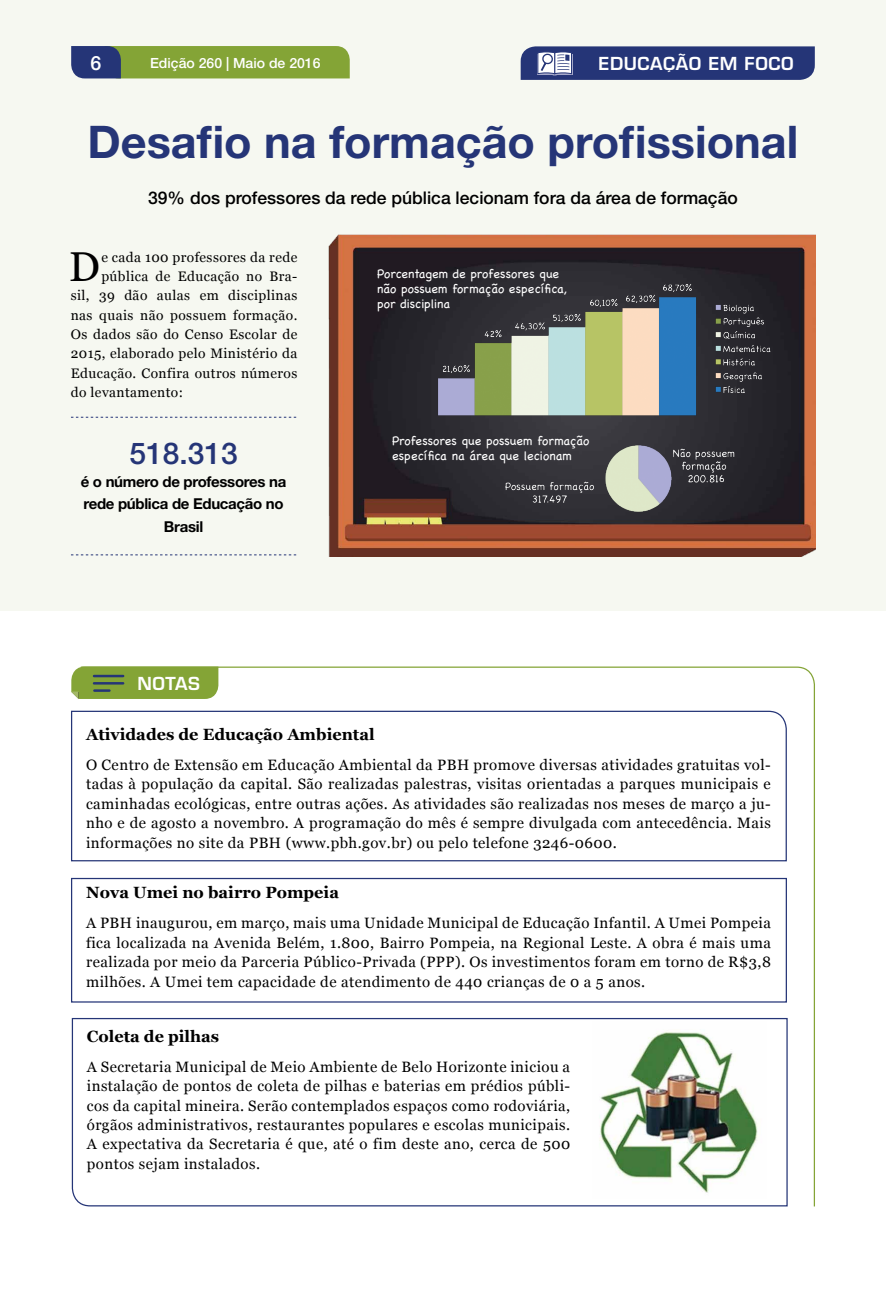
<style>
.page{position:relative;width:886px;height:1294px;background:#fff}
.page>*{position:absolute;margin:0;border:0;box-sizing:border-box;transform-origin:0 0}
.t1{font:700 45px "Helvetica Neue LT Std";color:#253577}
.t2{font:41.75px "Georgia";color:#000}
.t3{font:500 30px "Helvetica Neue LT Std";color:#253577}
.t4{font:500 19.62px "Helvetica Neue LT Std";color:#fff}
.t5{font:500 17.5px "Helvetica Neue LT Std";color:#000}
.t6{font:600 17.5px "Eurostile LT Std";letter-spacing:.03em;color:#fff}
.t7{font:700 16.25px "Georgia";color:#000}
.t8{font:15px/19.4px "Georgia";letter-spacing:.03em;color:#000;text-align:justify}
.t9{font:700 15px/22.5px "Helvetica Neue LT Std";letter-spacing:-.02em;color:#000;text-align:center}
.t10{font:500 14px "Helvetica Neue LT Std";color:#fff}
.t11{font:13.75px "Georgia";letter-spacing:.03em;color:#000}
.t12{font:12.5px/15px "Chalkboard";color:#fff}
</style>
<div class="page">
<div style="left:0;top:0;width:886px;height:610px;background:#f6f8f1"></div>
<svg style="left:71px;top:46px;width:279px;height:32px;background:#759243"></svg>
<svg style="left:79px;top:666px;width:736px;height:541px"></svg>
<svg style="left:71px;top:710px;width:716px;height:152px"></svg>
<svg style="left:71px;top:666px;width:147px;height:33px;background:#84a23f"></svg>
<svg style="left:71px;top:1017px;width:717px;height:189px"></svg>
<svg style="left:521px;top:46px;width:294px;height:34px;background:#354481"></svg>
<img style="left:328px;top:234px;width:487px;height:322px">
<img style="left:433px;top:279px;width:343px;height:140px">
<img style="left:503px;top:443px;width:234px;height:72px">
<svg style="left:71px;top:417px;width:225px;height:1px"></svg>
<svg style="left:71px;top:554px;width:225px;height:1px"></svg>
<img style="left:593px;top:1021px;width:174px;height:177px">
<h3 class="t4" style="left:90px;top:52px;width:12px">6</h3>
<p class="t10" style="left:150px;top:55px;width:172px">Edição 260 | Maio de 2016</p>
<p class="t6" style="left:599px;top:53px;width:196px">EDUCAÇÃO EM FOCO</p>
<h1 class="t1" style="left:88px;top:114px;width:712px">Desafio na formação profissional</h1>
<p class="t5" style="left:148px;top:187px;width:591px">39% dos professores da rede pública lecionam fora da área de formação</p>
<h2 class="t2" style="left:69px;top:241px;width:33px">D</h2>
<p class="t11" style="left:101px;top:248px;width:197px">e cada 100 professores da rede</p>
<p class="t11" style="left:101px;top:268px;width:197px">pública de Educação no Bra-</p>
<p class="t11" style="left:71px;top:287px;width:228px">sil, 39 dão aulas em disciplinas</p>
<p class="t11" style="left:71px;top:306px;width:228px">nas quais não possuem formação.</p>
<p class="t11" style="left:71px;top:326px;width:228px">Os dados são do Censo Escolar de</p>
<p class="t11" style="left:71px;top:345px;width:228px">2015, elaborado pelo Ministério da</p>
<p class="t11" style="left:71px;top:365px;width:228px">Educação. Confira outros números</p>
<p class="t11" style="left:71px;top:384px;width:114px">do levantamento:</p>
<p class="t12" style="left:377px;top:266px;width:191px">Porcentagem de professores que não possuem formação específica, por disciplina</p>
<p class="t12" style="left:392px;top:433px;width:199px">Professores que possuem formação</p>
<h3 class="t3" style="left:129px;top:435px;width:110px">518.313</h3>
<p class="t12" style="left:392px;top:448px;width:181px">específica na área que lecionam</p>
<p class="t9" style="left:81px;top:469px;width:207px">é o número de professores na rede pública de Educação no<br>Brasil</p>
<p class="t6" style="left:137px;top:672px;width:64px">NOTAS</p>
<p class="t7" style="left:86px;top:723px;width:290px">Atividades de Educação Ambiental</p>
<p class="t8" style="left:86px;top:755px;width:686px">O Centro de Extensão em Educação Ambiental da PBH promove diversas atividades gratuitas vol&shy;tadas à população da capital. São realizadas palestras, visitas orientadas a parques municipais e caminhadas ecológicas, entre outras ações. As atividades são realizadas nos meses de março a ju&shy;nho e de agosto a novembro. A programação do mês é sempre divulgada com antecedência. Mais informações no site da PBH (www.pbh.gov.br) ou pelo telefone 3246-0600.</p>
<p class="t7" style="left:86px;top:882px;width:254px">Nova Umei no bairro Pompeia</p>
<p class="t8" style="left:86px;top:913px;width:686px">A PBH inaugurou, em março, mais uma Unidade Municipal de Educação Infantil. A Umei Pompeia fica localizada na Avenida Belém, 1.800, Bairro Pompeia, na Regional Leste. A obra é mais uma realizada por meio da Parceria Público-Privada (PPP). Os investimentos foram em torno de R$3,8 milhões. A Umei tem capacidade de atendimento de 440 crianças de 0 a 5 anos.</p>
<p class="t7" style="left:87px;top:1025px;width:134px">Coleta de pilhas</p>
<p class="t8" style="left:87px;top:1057px;width:485px">A Secretaria Municipal de Meio Ambiente de Belo Horizonte iniciou a instalação de pontos de coleta de pilhas e baterias em prédios públi&shy;cos da capital mineira. Serão contemplados espaços como rodoviária, órgãos administrativos, restaurantes populares e escolas municipais.<br>A expectativa da Secretaria é que, até o fim deste ano, cerca de 500 pontos sejam instalados.</p>
</div>
